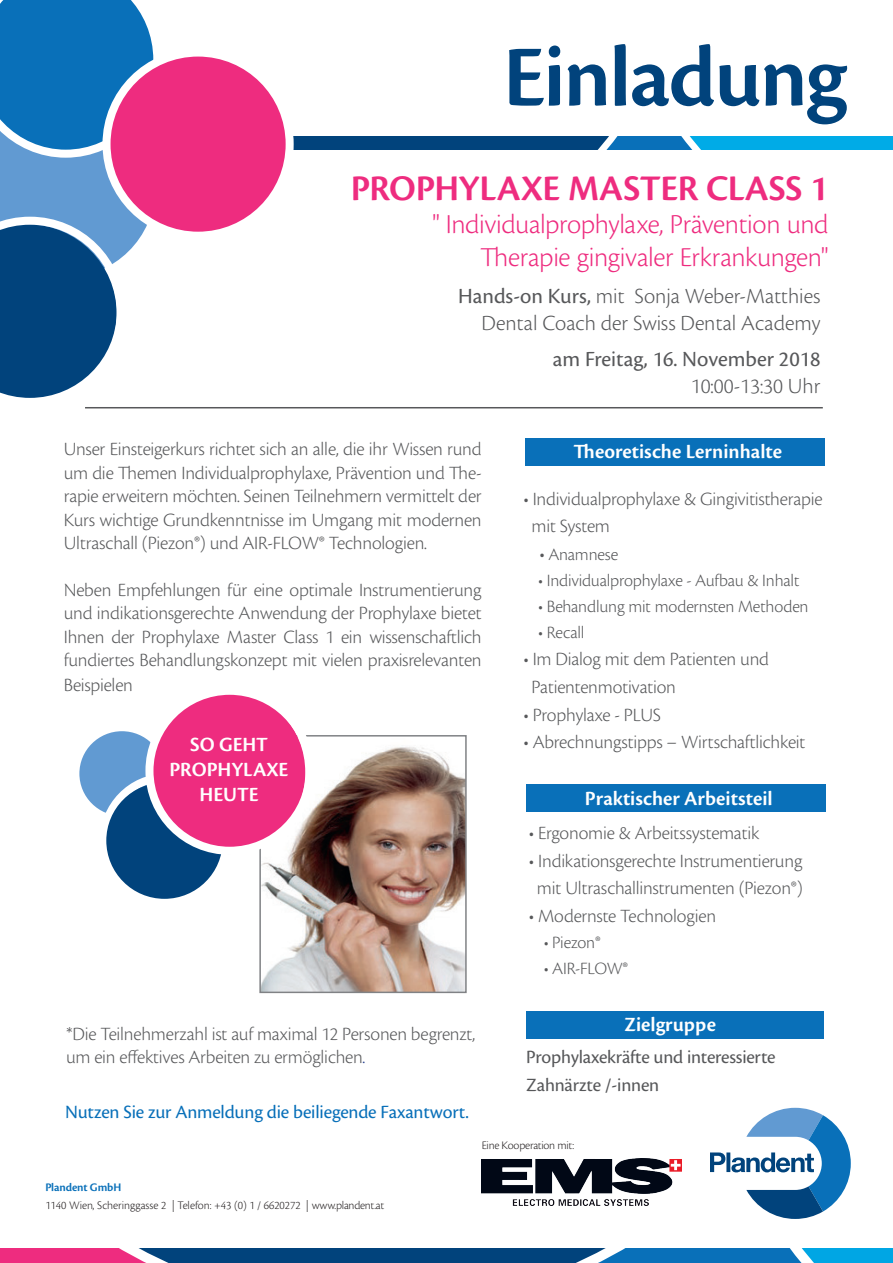
<style>
.page{position:relative;width:893px;height:1263px;background:#fff}
.page>*{position:absolute;margin:0;border:0;box-sizing:border-box;transform-origin:0 0}
.t1{font:600 90px "Cronos Pro";letter-spacing:-.025em;color:#01437c}
.t2{font:600 37.5px "Cronos Pro";letter-spacing:-.005em;color:#ee2c7f}
.t3{font:300 28.5px/33px "Cronos Pro";letter-spacing:-.015em;color:#ee2c7f;text-align:right}
.t4{font:300 22.5px/27px "Cronos Pro";color:#57585a;text-align:right}
.t5{font:22.5px "Cronos Pro";color:#57585a}
.t6{font:600 21px/25.2px "Cronos Pro";color:#fff;text-align:center}
.t7{font:300 19.5px/23.4px "Cronos Pro";letter-spacing:-.015em;color:#57585a}
.t8{font:19.5px/27.6px "Cronos Pro";letter-spacing:-.01em;color:#57585a}
.t9{font:19.5px "Cronos Pro";letter-spacing:-.01em;color:#0970b9}
.t10{font:300 18px "Cronos Pro";letter-spacing:-.01em;color:#57585a}
.t11{font:300 12px "Cronos Pro";letter-spacing:-.005em;color:#231f20}
.t12{font:600 12px "Cronos Pro";letter-spacing:-.01em;color:#0970b9}
.s1{font-weight:400}
.s2{color:#253f8e}
.s3{font-size:19.5px}
</style>
<div class="page">
<svg style="left:710px;top:1108px;width:141px;height:110px"></svg>
<svg style="left:0;top:1248px;width:893px;height:15px;background:#355d9a"></svg>
<img style="left:482px;top:1159px;width:200px;height:46px">
<div style="left:79px;top:731px;width:85px;height:85px;background:#619ad2;border-radius:50%"></div>
<div style="left:99px;top:773px;width:133px;height:137px;border:8px solid #fff;border-radius:50%"></div>
<div style="left:106px;top:782px;width:117px;height:117px;background:#01437c;border-radius:50%"></div>
<hr style="left:85px;top:407px;width:738px;height:1px;background:#57585a">
<svg style="left:0;top:0;width:893px;height:398px"></svg>
<div style="left:110px;top:54px;width:179px;height:180px;background:#ee2c7f;border-radius:50%"></div>
<div style="left:102px;top:49px;width:192px;height:191px;border:8px solid #fff;border-radius:50%"></div>
<div style="left:525px;top:438px;width:300px;height:28px;background:#0970b9"></div>
<div style="left:526px;top:784px;width:300px;height:28px;background:#0970b9"></div>
<div style="left:526px;top:1011px;width:298px;height:27px;background:#0970b9"></div>
<img style="left:262px;top:739px;width:202px;height:251px">
<div style="left:259px;top:735px;width:208px;height:258px;border:2px solid #808285"></div>
<div style="left:152px;top:691px;width:153px;height:163px;background:#ee2c7f;border-radius:50%"></div>
<div style="left:145px;top:687px;width:169px;height:168px;border:8px solid #fff;border-radius:50%"></div>
<h1 class="t1" style="left:503px;top:25px;width:345px">Einladung</h1>
<h2 class="t2" style="left:351px;top:166px;width:479px">PROPHYLAXE MASTER CLASS 1</h2>
<h3 class="t3" style="left:432px;top:207px;width:398px">" Individualprophylaxe, Prävention und<br>Therapie gingivaler Erkrankungen"</h3>
<p class="t4" style="left:458px;top:283px;width:364px"><span class="s1">Hands-on Kurs,</span> mit Sonja Weber-Matthies<br>Dental Coach der Swiss Dental Academy</p>
<p class="t5" style="left:553px;top:346px;width:269px">am Freitag, 16. November 2018</p>
<p class="t4" style="left:691px;top:373px;width:131px">10:00-13:30 Uhr</p>
<p class="t7" style="left:64px;top:437px;width:419px;text-align:justify">Unser Einsteigerkurs richtet sich an alle, die ihr Wissen rund um die Themen Individualprophylaxe, Prävention und The&shy;rapie erweitern möchten. Seinen Teilnehmern vermittelt der Kurs wichtige Grundkenntnisse im Umgang mit modernen Ultraschall (Piezon®) und AIR-FLOW® Technologien.</p>
<p class="t7" style="left:64px;top:578px;width:419px;text-align:justify">Neben Empfehlungen für eine optimale Instrumentierung und indikationsgerechte Anwendung der Prophylaxe bietet Ihnen der Prophylaxe Master Class 1 ein wissenschaftlich fundiertes Behandlungskonzept mit vielen praxisrelevanten</p>
<p class="t7" style="left:64px;top:673px;width:71px">Beispielen</p>
<p class="t6" style="left:170px;top:732px;width:120px">SO GEHT<br>PROPHYLAXE<br>HEUTE</p>
<p class="t7" style="left:66px;top:1022px;width:411px">*Die Teilnehmerzahl ist auf maximal 12 Personen begrenzt, um ein effektives Arbeiten zu ermöglichen<span class="s2">.</span></p>
<p class="t9" style="left:65px;top:1100px;width:405px">Nutzen Sie zur Anmeldung die beiliegende Faxantwort.</p>
<p class="t6" style="left:574px;top:439px;width:210px">Theoretische Lerninhalte</p>
<p class="t7" style="left:531px;top:485px;width:293px;line-height:27.6px;text-indent:-8px">• Individualprophylaxe &amp; Gingivitistherapie mit System</p>
<p class="t10" style="left:539px;top:544px;width:80px"><span class="s3">•</span> Anamnese</p>
<p class="t10" style="left:538px;top:570px;width:263px">• Individualprophylaxe - Aufbau &amp; Inhalt</p>
<p class="t10" style="left:538px;top:596px;width:272px">• Behandlung mit modernsten Methoden</p>
<p class="t10" style="left:538px;top:622px;width:48px">• Recall</p>
<p class="t7" style="left:531px;top:645px;width:239px;line-height:27.6px;text-indent:-8px">• Im Dialog mit dem Patienten und<br>Patientenmotivation</p>
<p class="t7" style="left:523px;top:703px;width:139px">• Prophylaxe - PLUS</p>
<p class="t7" style="left:523px;top:730px;width:284px">• Abrechnungstipps – Wirtschaftlichkeit</p>
<p class="t6" style="left:585px;top:786px;width:189px">Praktischer Arbeitsteil</p>
<p class="t7" style="left:529px;top:821px;width:232px">• Ergonomie &amp; Arbeitssystematik</p>
<p class="t7" style="left:529px;top:847px;width:275px;line-height:27.6px;text-align:center">• Indikationsgerechte Instrumentierung mit Ultraschallinstrumenten (Piezon®)</p>
<p class="t7" style="left:529px;top:904px;width:189px">• Modernste Technologien</p>
<p class="t10" style="left:544px;top:932px;width:58px">• Piezon®</p>
<p class="t10" style="left:544px;top:958px;width:86px">• AIR-FLOW®</p>
<p class="t6" style="left:625px;top:1012px;width:93px">Zielgruppe</p>
<p class="t8" style="left:526px;top:1043px;width:251px">Prophylaxekräfte und interessierte<br>Zahnärzte /-innen</p>
<p class="t12" style="left:45px;top:1180px;width:77px">Plandent GmbH</p>
<p class="t11" style="left:45px;top:1198px;width:340px">1140 Wien, Scheringgasse 2 | Telefon: +43 (0) 1 / 6620272 | www.plandent.at</p>
<p class="t11" style="left:482px;top:1138px;width:94px">Eine Kooperation mit:</p>
</div>
